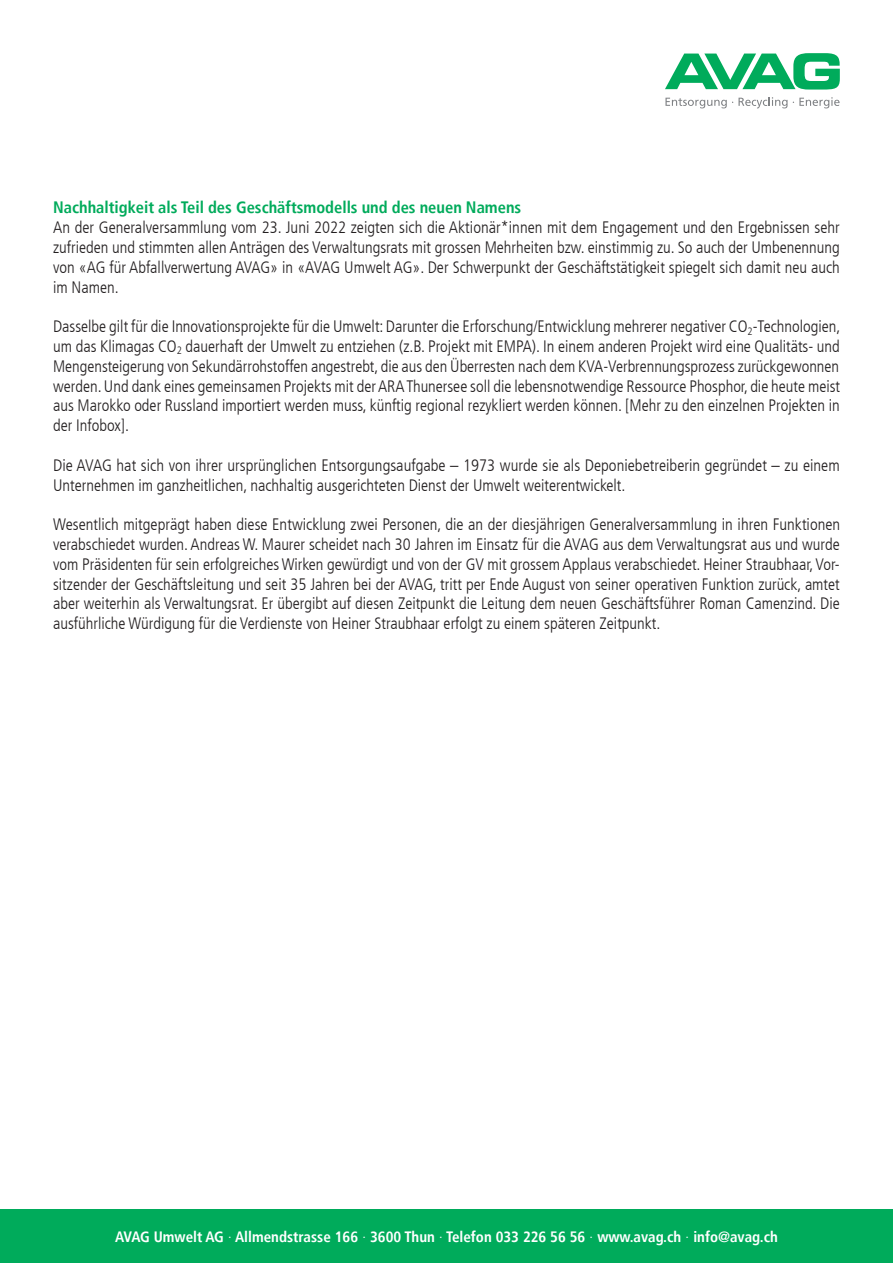
<style>
.page{position:relative;width:893px;height:1263px;background:#fff}
.page>*{position:absolute;margin:0;border:0;box-sizing:border-box;transform-origin:0 0}
.t1{font:300 condensed 16.5px/19.8px "Frutiger LT";color:#231f20;text-align:justify}
.t2{font:700 condensed 16.5px "Frutiger LT";color:#00ab5b}
.t3{font:700 condensed 15px "Frutiger LT";color:#fff}
.s1{font-weight:300;font-stretch:normal}
</style>
<div class="page">
<svg style="left:665px;top:53px;width:175px;height:37px"></svg>
<svg style="left:665px;top:97px;width:122px;height:11px"></svg>
<svg style="left:793px;top:97px;width:47px;height:11px"></svg>
<div style="left:0;top:1210px;width:893px;height:53px;background:#00ab5b"></div>
<p class="t2" style="left:53px;top:198px;width:470px">Nachhaltigkeit als Teil des Geschäftsmodells und des neuen Namens</p>
<p class="t1" style="left:53px;top:218px;width:788px">An der Generalversammlung vom 23. Juni 2022 zeigten sich die Aktionär*innen mit dem Engagement und den Ergebnissen sehr zufrieden und stimmten allen Anträgen des Verwaltungsrats mit grossen Mehrheiten bzw. einstimmig zu. So auch der Umbenennung von «AG für Abfallverwertung AVAG» in «AVAG Umwelt AG». Der Schwerpunkt der Geschäftstätigkeit spiegelt sich damit neu auch im Namen.</p>
<p class="t1" style="left:53px;top:317px;width:789px">Dasselbe gilt für die Innovationsprojekte für die Umwelt: Darunter die Erforschung/Entwicklung mehrerer negativer CO<sub>2</sub>-Technologien, um das Klimagas CO<sub>2</sub> dauerhaft der Umwelt zu entziehen (z.B. Projekt mit EMPA). In einem anderen Projekt wird eine Qualitäts- und Mengensteigerung von Sekundärrohstoffen angestrebt, die aus den Überresten nach dem KVA-Verbrennungsprozess zurückgewonnen werden. Und dank eines gemeinsamen Projekts mit der ARA Thunersee soll die lebensnotwendige Ressource Phosphor, die heute meist aus Marokko oder Russland importiert werden muss, künftig regional rezykliert werden können. [Mehr zu den einzelnen Projekten in der Infobox].</p>
<p class="t1" style="left:53px;top:455px;width:788px">Die AVAG hat sich von ihrer ursprünglichen Entsorgungsaufgabe – 1973 wurde sie als Deponiebetreiberin gegründet – zu einem<br>Unternehmen im ganzheitlichen, nachhaltig ausgerichteten Dienst der Umwelt weiterentwickelt.</p>
<p class="t1" style="left:53px;top:515px;width:789px">Wesentlich mitgeprägt haben diese Entwicklung zwei Personen, die an der diesjährigen Generalversammlung in ihren Funktionen verabschiedet wurden. Andreas W. Maurer scheidet nach 30 Jahren im Einsatz für die AVAG aus dem Verwaltungsrat aus und wurde vom Präsidenten für sein erfolgreiches Wirken gewürdigt und von der GV mit grossem Applaus verabschiedet. Heiner Straubhaar, Vor&shy;sitzender der Geschäftsleitung und seit 35 Jahren bei der AVAG, tritt per Ende August von seiner operativen Funktion zurück, amtet aber weiterhin als Verwaltungsrat. Er übergibt auf diesen Zeitpunkt die Leitung dem neuen Geschäftsführer Roman Camenzind. Die ausführliche Würdigung für die Verdienste von Heiner Straubhaar erfolgt zu einem späteren Zeitpunkt.</p>
<p class="t3" style="left:115px;top:1228px;width:664px">AVAG Umwelt AG <span class="s1">·</span> Allmendstrasse 166 <span class="s1">·</span> 3600 Thun <span class="s1">·</span> Telefon 033 226 56 56 <span class="s1">·</span> www.avag.ch <span class="s1">·</span> info@avag.ch</p>
</div>
